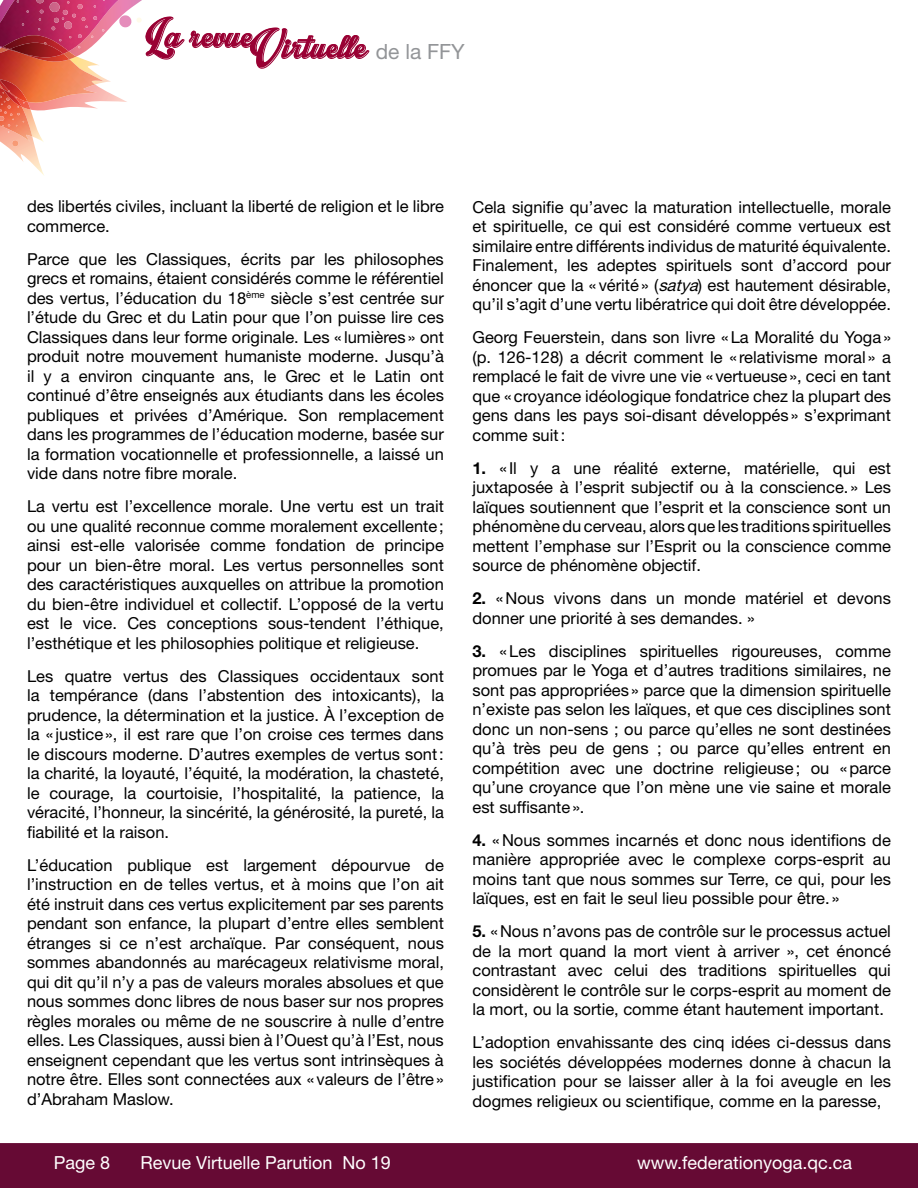
<style>
.page{position:relative;width:918px;height:1188px;background:#fff}
.page>*{position:absolute;margin:0;border:0;box-sizing:border-box;transform-origin:0 0}
.t1{font:52.65px "Intrique Script Personal Use";color:#903}
.t2{font:21px "Helvetica Neue LT Std";color:#939598}
.t3{font:18px "Helvetica Neue LT Std";color:#fff}
.t4{font:16.5px/19.5px "Helvetica Neue LT Std";color:#000;text-align:justify}
.s1{font-family:"Helvetica Neue"}
.s2{font-style:italic}
.s3{font-weight:700}
</style>
<div class="page">
<div style="left:0;top:1143px;width:918px;height:45px;background:#660a34"></div>
<svg style="left:0;top:0;width:369px;height:175px"></svg>
<h1 class="t1" style="left:145px;top:18px;width:223px">La revueVirtuelle</h1>
<p class="t2" style="left:376px;top:39px;width:91px">de la FFY</p>
<p class="t4" style="left:27px;top:196px;width:418px">des libertés civiles, incluant la liberté de religion et le libre commerce.</p>
<p class="t4" style="left:27px;top:249px;width:418px">Parce que les Classiques, écrits par les philosophes grecs et romains, étaient considérés comme le référentiel des vertus, l’éducation du 18<sup>ème</sup> siècle s’est centrée sur l’étude du Grec et du Latin pour que l’on puisse lire ces Classiques dans leur forme originale. Les « lumières » ont produit notre mouvement humaniste moderne. Jusqu’à il y a environ cinquante ans, le Grec et le Latin ont continué d’être enseignés aux étudiants dans les écoles publiques et privées d’Amérique. Son remplacement dans les programmes de l’éducation moderne, basée sur la formation vocationnelle et professionnelle, a laissé un vide dans notre fibre morale.</p>
<p class="t4" style="left:27px;top:496px;width:418px">La vertu est l’excellence morale. Une vertu est un trait ou une qualité reconnue comme moralement excellente; ainsi est-elle valorisée comme fondation de principe pour un bien-être moral. Les vertus personnelles sont des caractéristiques auxquelles on attribue la promotion du bien-être individuel et collectif. L’opposé de la vertu est le vice. Ces conceptions sous-tendent l’éthique, l’esthétique et les philosophies politique et religieuse.</p>
<p class="t4" style="left:27px;top:666px;width:418px">Les quatre vertus des Classiques occidentaux sont la tempérance (dans l’abstention des intoxicants), la prudence, la détermination et la justice. À l’exception de la « justice<span class="s1">»</span>, il est rare que l’on croise ces termes dans le discours moderne. D’autres exemples de vertus sont: la charité, la loyauté, l’équité, la modération, la chasteté, le courage, la courtoisie, l’hospitalité, la patience, la véracité, l’honneur, la sincérité, la générosité, la pureté, la fiabilité et la raison.</p>
<p class="t4" style="left:27px;top:855px;width:418px">L’éducation publique est largement dépourvue de l’instruction en de telles vertus, et à moins que l’on ait été instruit dans ces vertus explicitement par ses parents pendant son enfance, la plupart d’entre elles semblent étranges si ce n’est archaïque. Par conséquent, nous sommes abandonnés au marécageux relativisme moral, qui dit qu’il n’y a pas de valeurs morales absolues et que nous sommes donc libres de nous baser sur nos propres règles morales ou même de ne souscrire à nulle d’entre elles. Les Classiques, aussi bien à l’Ouest qu’à l’Est, nous enseignent cependant que les vertus sont intrinsèques à notre être. Elles sont connectées aux « valeurs de l’être» d’Abraham Maslow.</p>
<p class="t4" style="left:472px;top:197px;width:420px">Cela signifie qu’avec la maturation intellectuelle, morale et spirituelle, ce qui est considéré comme vertueux est similaire entre différents individus de maturité équivalente.<br>Finalement, les adeptes spirituels sont d’accord pour énoncer que la «vérité» (<span class="s2">satya</span>) est hautement désirable, qu’il s’agit d’une vertu libératrice qui doit être développée.</p>
<p class="t4" style="left:472px;top:327px;width:420px">Georg Feuerstein, dans son livre «La Moralité du Yoga» (p. 126-128) a décrit comment le « relativisme moral » a remplacé le fait de vivre une vie «vertueuse», ceci en tant que «croyance idéologique fondatrice chez la plupart des gens dans les pays soi-disant développés » s’exprimant comme suit:</p>
<p class="t4" style="left:472px;top:458px;width:420px"><span class="s3">1.</span> « Il y a une réalité externe, matérielle, qui est juxtaposée à l’esprit subjectif ou à la conscience. » Les laïques soutiennent que l’esprit et la conscience sont un phénomène du cerveau, alors que les traditions spirituelles mettent l’emphase sur l’Esprit ou la conscience comme source de phénomène objectif.</p>
<p class="t4" style="left:472px;top:588px;width:420px"><span class="s3">2.</span> «Nous vivons dans un monde matériel et devons donner une priorité à ses demandes. »</p>
<p class="t4" style="left:472px;top:641px;width:420px"><span class="s3">3.</span> «Les disciplines spirituelles rigoureuses, comme promues par le Yoga et d’autres traditions similaires, ne sont pas appropriées » parce que la dimension spirituelle n’existe pas selon les laïques, et que ces disciplines sont donc un non-sens ; ou parce qu’elles ne sont destinées qu’à très peu de gens ; ou parce qu’elles entrent en compétition avec une doctrine religieuse; ou «parce qu’une croyance que l’on mène une vie saine et morale est suffisante».</p>
<p class="t4" style="left:472px;top:830px;width:420px"><span class="s3">4.</span> «Nous sommes incarnés et donc nous identifions de manière appropriée avec le complexe corps-esprit au moins tant que nous sommes sur Terre, ce qui, pour les laïques, est en fait le seul lieu possible pour être. »</p>
<p class="t4" style="left:472px;top:921px;width:420px"><span class="s3">5.</span> «Nous n’avons pas de contrôle sur le processus actuel de la mort quand la mort vient à arriver », cet énoncé contrastant avec celui des traditions spirituelles qui considèrent le contrôle sur le corps-esprit au moment de la mort, ou la sortie, comme étant hautement important.</p>
<p class="t4" style="left:472px;top:1032px;width:420px">L’adoption envahissante des cinq idées ci-dessus dans les sociétés développées modernes donne à chacun la justification pour se laisser aller à la foi aveugle en les dogmes religieux ou scientifique, comme en la paresse,</p>
<p class="t3" style="left:54px;top:1152px;width:58px">Page 8</p>
<p class="t3" style="left:140px;top:1152px;width:252px">Revue Virtuelle Parution No 19</p>
<p class="t3" style="left:637px;top:1152px;width:216px">www.federationyoga.qc.ca</p>
</div>
